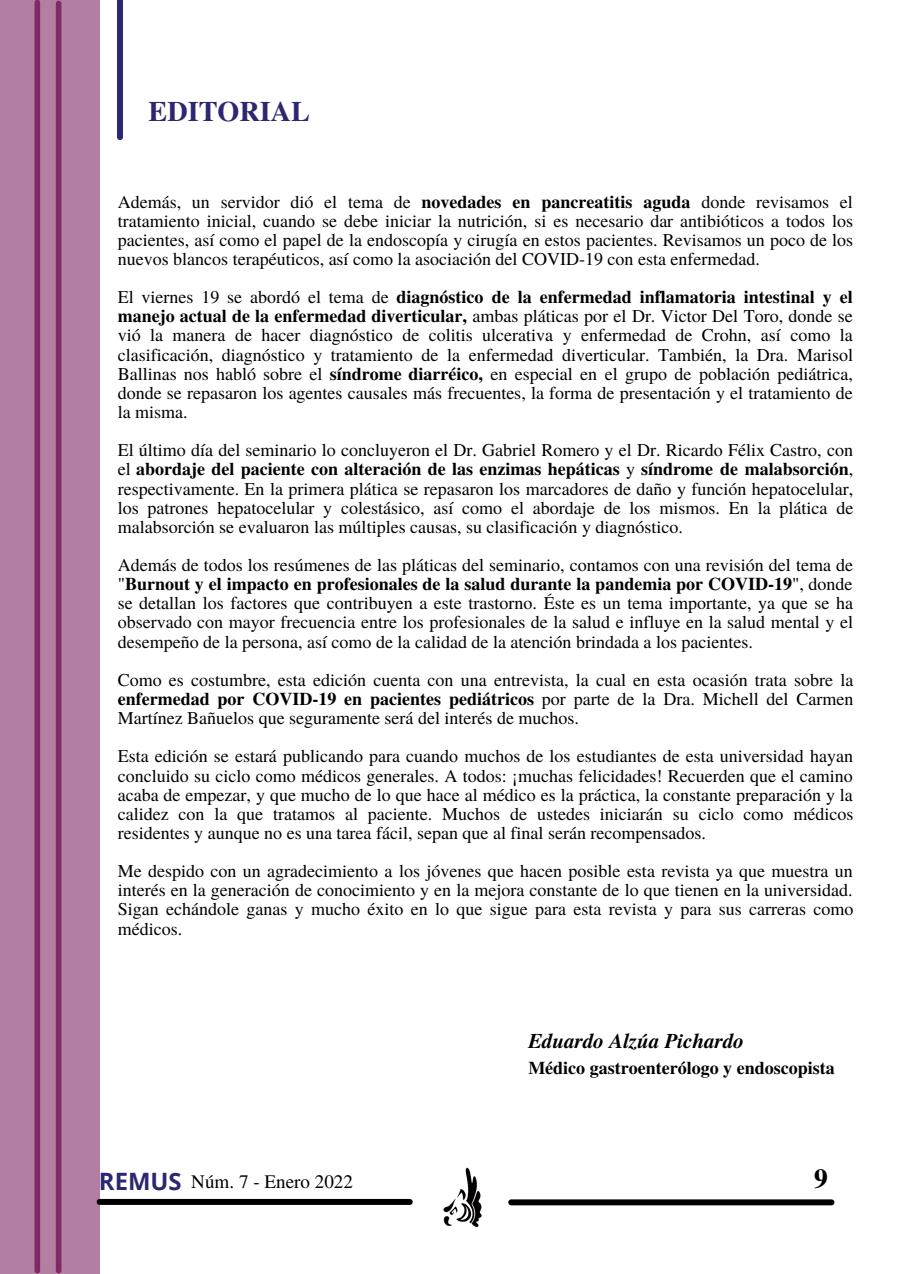
<style>
.page{position:relative;width:918px;height:1274px;background:#fff}
.page>*{position:absolute;margin:0;border:0;box-sizing:border-box;transform-origin:0 0}
.t1{font:700 28.2px "Te X Gyre Termes";color:#2c2771}
.t2{font:700 27.45px "Te X Gyre Termes";color:#000}
.t3{font:700 23.85px "Open Sans";color:#2c2771}
.t4{font:italic 700 21px "Te X Gyre Termes";color:#000}
.t5{font:19.05px "Te X Gyre Termes";color:#000}
.t6{font:18px/19.2px "Te X Gyre Termes";color:#000;text-align:justify}
.t7{font:700 18px "Te X Gyre Termes";color:#000}
.s1{font-weight:700}
</style>
<div class="page">
<div style="left:0;top:0;width:100px;height:1273px;background:#b27ea2"></div>
<div style="left:56px;top:3px;width:5px;height:1267px;background:#802964"></div>
<div style="left:117px;top:0;width:6px;height:137px;background:#2c2771"></div>
<div style="left:35px;top:2px;width:5px;height:1268px;background:#802964"></div>
<img style="left:443px;top:1167px;width:39px;height:60px">
<div style="left:99px;top:1199px;width:311px;height:5px;background:#000"></div>
<div style="left:511px;top:1199px;width:321px;height:6px;background:#000"></div>
<p class="t1" style="left:149px;top:89px;width:163px">EDITORIAL</p>
<p class="t6" style="left:118px;top:191px;width:737px">Además, un servidor dió el tema de <span class="s1">novedades en pancreatitis aguda</span> donde revisamos el tratamiento inicial, cuando se debe iniciar la nutrición, si es necesario dar antibióticos a todos los pacientes, así como el papel de la endoscopía y cirugía en estos pacientes. Revisamos un poco de los nuevos blancos terapéuticos, así como la asociación del COVID-19 con esta enfermedad.</p>
<p class="t6" style="left:118px;top:287px;width:737px">El viernes 19 se abordó el tema de <span class="s1">diagnóstico de la enfermedad inflamatoria intestinal y el manejo actual de la enfermedad diverticular,</span> ambas pláticas por el Dr. Victor Del Toro, donde se vió la manera de hacer diagnóstico de colitis ulcerativa y enfermedad de Crohn, así como la clasificación, diagnóstico y tratamiento de la enfermedad diverticular. También, la Dra. Marisol Ballinas nos habló sobre el <span class="s1">síndrome diarréico,</span> en especial en el grupo de población pediátrica, donde se repasaron los agentes causales más frecuentes, la forma de presentación y el tratamiento de la misma.</p>
<p class="t6" style="left:118px;top:440px;width:737px">El último día del seminario lo concluyeron el Dr. Gabriel Romero y el Dr. Ricardo Félix Castro, con el <span class="s1">abordaje del paciente con alteración de las enzimas hepáticas</span> y <span class="s1">síndrome de malabsorción</span>, respectivamente. En la primera plática se repasaron los marcadores de daño y función hepatocelular, los patrones hepatocelular y colestásico, así como el abordaje de los mismos. En la plática de malabsorción se evaluaron las múltiples causas, su clasificación y diagnóstico.</p>
<p class="t6" style="left:118px;top:554px;width:737px">Además de todos los resúmenes de las pláticas del seminario, contamos con una revisión del tema de "<span class="s1">Burnout y el impacto en profesionales de la salud durante la pandemia por COVID-19</span>", donde se detallan los factores que contribuyen a este trastorno. Éste es un tema importante, ya que se ha observado con mayor frecuencia entre los profesionales de la salud e influye en la salud mental y el desempeño de la persona, así como de la calidad de la atención brindada a los pacientes.</p>
<p class="t6" style="left:118px;top:669px;width:737px">Como es costumbre, esta edición cuenta con una entrevista, la cual en esta ocasión trata sobre la <span class="s1">enfermedad por COVID-19 en pacientes pediátricos</span> por parte de la Dra. Michell del Carmen Martínez Bañuelos que seguramente será del interés de muchos.</p>
<p class="t6" style="left:118px;top:746px;width:737px">Esta edición se estará publicando para cuando muchos de los estudiantes de esta universidad hayan concluido su ciclo como médicos generales. A todos: ¡muchas felicidades! Recuerden que el camino acaba de empezar, y que mucho de lo que hace al médico es la práctica, la constante preparación y la calidez con la que tratamos al paciente. Muchos de ustedes iniciarán su ciclo como médicos residentes y aunque no es una tarea fácil, sepan que al final serán recompensados.</p>
<p class="t6" style="left:118px;top:860px;width:737px">Me despido con un agradecimiento a los jóvenes que hacen posible esta revista ya que muestra un interés en la generación de conocimiento y en la mejora constante de lo que tienen en la universidad.<br>Sigan echándole ganas y mucho éxito en lo que sigue para esta revista y para sus carreras como médicos.</p>
<p class="t4" style="left:528px;top:1025px;width:217px">Eduardo Alzúa Pichardo</p>
<p class="t7" style="left:528px;top:1053px;width:308px">Médico gastroenterólogo y endoscopista</p>
<p class="t3" style="left:99px;top:1164px;width:84px">REMUS</p>
<p class="t5" style="left:191px;top:1168px;width:163px">Núm. 7 - Enero 2022</p>
<p class="t2" style="left:814px;top:1157px;width:15px">9</p>
</div>
